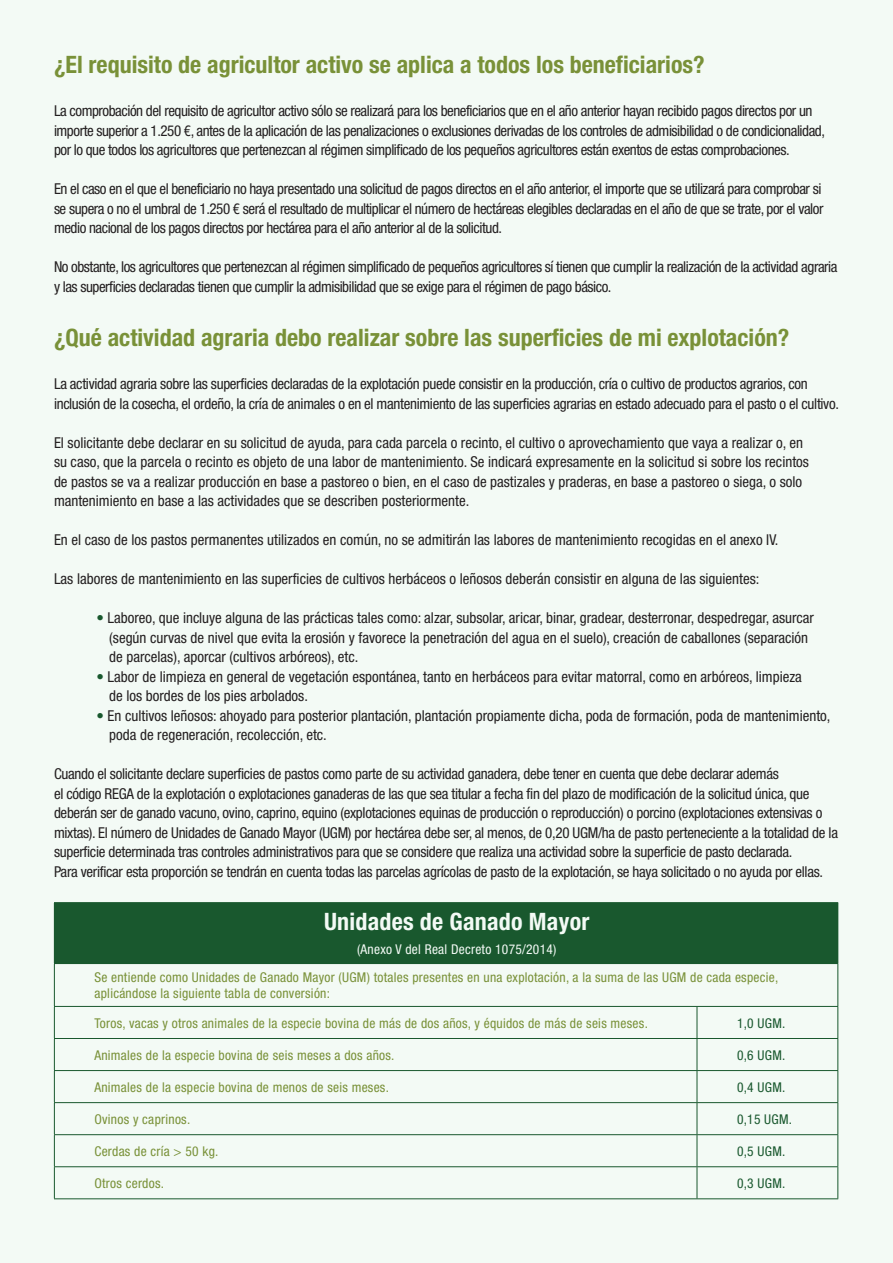
<style>
.page{position:relative;width:893px;height:1263px;background:#f3faf5}
.page>*{position:absolute;margin:0;border:0;box-sizing:border-box;transform-origin:0 0}
.RESPUESTA{font:700 condensed 24px "Helvetica Neue";color:#799138}
.RESPUESTA-2{font:700 condensed 24px "Helvetica Neue";letter-spacing:.01em;color:#f3faf5}
.RESPUESTA-3{font:condensed 15px/19.5px "Helvetica Neue";letter-spacing:-.02em;color:#231f20}
.RESPUESTA-4{font:condensed 15px/19.5px "Helvetica Neue";color:#231f20}
.RESPUESTA-5{font:condensed 13.5px/16.2px "Helvetica Neue";letter-spacing:.02em;color:#799138}
.RESPUESTA-6{font:condensed 13.5px "Helvetica Neue";letter-spacing:.02em;color:#19582e}
.RESPUESTA-7{font:condensed 13.5px "Helvetica Neue";letter-spacing:.02em;color:#f3faf5}
.s1{color:#19582e}
</style>
<div class="page">
<div style="left:54px;top:902px;width:784px;height:61px;background:#19582e"></div>
<hr style="left:54px;top:963px;width:643px;height:1px;background:#19582e">
<hr style="left:54px;top:964px;width:1px;height:42px;background:#19582e">
<hr style="left:697px;top:963px;width:141px;height:1px;background:#19582e">
<hr style="left:837px;top:964px;width:1px;height:42px;background:#19582e">
<hr style="left:54px;top:1006px;width:643px;height:1px;background:#19582e">
<hr style="left:54px;top:1007px;width:1px;height:31px;background:#19582e">
<hr style="left:697px;top:1006px;width:141px;height:1px;background:#19582e">
<hr style="left:697px;top:1007px;width:1px;height:31px;background:#19582e">
<hr style="left:837px;top:1007px;width:1px;height:31px;background:#19582e">
<hr style="left:54px;top:1038px;width:643px;height:1px;background:#19582e">
<hr style="left:54px;top:1039px;width:1px;height:31px;background:#19582e">
<hr style="left:697px;top:1038px;width:141px;height:1px;background:#19582e">
<hr style="left:697px;top:1039px;width:1px;height:31px;background:#19582e">
<hr style="left:837px;top:1039px;width:1px;height:31px;background:#19582e">
<hr style="left:54px;top:1070px;width:643px;height:1px;background:#19582e">
<hr style="left:54px;top:1071px;width:1px;height:31px;background:#19582e">
<hr style="left:697px;top:1070px;width:141px;height:1px;background:#19582e">
<hr style="left:697px;top:1071px;width:1px;height:31px;background:#19582e">
<hr style="left:837px;top:1071px;width:1px;height:31px;background:#19582e">
<hr style="left:54px;top:1102px;width:643px;height:1px;background:#19582e">
<hr style="left:54px;top:1103px;width:1px;height:31px;background:#19582e">
<hr style="left:697px;top:1102px;width:141px;height:1px;background:#19582e">
<hr style="left:697px;top:1103px;width:1px;height:31px;background:#19582e">
<hr style="left:837px;top:1103px;width:1px;height:31px;background:#19582e">
<hr style="left:54px;top:1134px;width:643px;height:1px;background:#19582e">
<hr style="left:54px;top:1135px;width:1px;height:31px;background:#19582e">
<hr style="left:697px;top:1134px;width:141px;height:1px;background:#19582e">
<hr style="left:697px;top:1135px;width:1px;height:31px;background:#19582e">
<hr style="left:837px;top:1135px;width:1px;height:31px;background:#19582e">
<hr style="left:54px;top:1166px;width:643px;height:1px;background:#19582e">
<hr style="left:54px;top:1167px;width:1px;height:31px;background:#19582e">
<hr style="left:697px;top:1166px;width:141px;height:1px;background:#19582e">
<hr style="left:697px;top:1167px;width:1px;height:31px;background:#19582e">
<hr style="left:837px;top:1167px;width:1px;height:31px;background:#19582e">
<hr style="left:54px;top:1198px;width:643px;height:1px;background:#19582e">
<hr style="left:697px;top:1198px;width:141px;height:1px;background:#19582e">
<p class="RESPUESTA" style="left:54px;top:50px;width:652px">¿El requisito de agricultor activo se aplica a todos los beneficiarios?</p>
<p class="RESPUESTA-3" style="left:54px;top:101px;width:772px">La comprobación del requisito de agricultor activo sólo se realizará para los beneficiarios que en el año anterior hayan recibido pagos directos por un importe superior a 1.250 €, antes de la aplicación de las penalizaciones o exclusiones derivadas de los controles de admisibilidad o de condicionalidad, por lo que todos los agricultores que pertenezcan al régimen simplificado de los pequeños agricultores están exentos de estas comprobaciones.</p>
<p class="RESPUESTA-3" style="left:54px;top:179px;width:771px">En el caso en el que el beneficiario no haya presentado una solicitud de pagos directos en el año anterior, el importe que se utilizará para comprobar si se supera o no el umbral de 1.250 € será el resultado de multiplicar el número de hectáreas elegibles declaradas en el año de que se trate, por el valor medio nacional de los pagos directos por hectárea para el año anterior al de la solicitud.</p>
<p class="RESPUESTA-3" style="left:54px;top:257px;width:785px">No obstante, los agricultores que pertenezcan al régimen simplificado de pequeños agricultores sí tienen que cumplir la realización de la actividad agraria y las superficies declaradas tienen que cumplir la admisibilidad que se exige para el régimen de pago básico.</p>
<p class="RESPUESTA" style="left:54px;top:323px;width:737px">¿Qué actividad agraria debo realizar sobre las superficies de mi explotación?</p>
<p class="RESPUESTA-3" style="left:54px;top:374px;width:786px">La actividad agraria sobre las superficies declaradas de la explotación puede consistir en la producción, cría o cultivo de productos agrarios, con inclusión de la cosecha, el ordeño, la cría de animales o en el mantenimiento de las superficies agrarias en estado adecuado para el pasto o el cultivo.</p>
<p class="RESPUESTA-4" style="left:54px;top:432px;width:756px">El solicitante debe declarar en su solicitud de ayuda, para cada parcela o recinto, el cultivo o aprovechamiento que vaya a realizar o, en su caso, que la parcela o recinto es objeto de una labor de mantenimiento. Se indicará expresamente en la solicitud si sobre los recintos de pastos se va a realizar producción en base a pastoreo o bien, en el caso de pastizales y praderas, en base a pastoreo o siega, o solo mantenimiento en base a las actividades que se describen posteriormente.</p>
<p class="RESPUESTA-4" style="left:54px;top:530px;width:726px">En el caso de los pastos permanentes utilizados en común, no se admitirán las labores de mantenimiento recogidas en el anexo IV.</p>
<p class="RESPUESTA-4" style="left:54px;top:569px;width:707px">Las labores de mantenimiento en las superficies de cultivos herbáceos o leñosos deberán consistir en alguna de las siguientes:</p>
<p class="RESPUESTA-4" style="left:109px;top:608px;width:706px;text-indent:-13px"><span class="s1">•</span> Laboreo, que incluye alguna de las prácticas tales como: alzar, subsolar, aricar, binar, gradear, desterronar, despedregar, asurcar (según curvas de nivel que evita la erosión y favorece la penetración del agua en el suelo), creación de caballones (separación de parcelas), aporcar (cultivos arbóreos), etc.</p>
<p class="RESPUESTA-4" style="left:109px;top:666px;width:694px;text-indent:-13px"><span class="s1">•</span> Labor de limpieza en general de vegetación espontánea, tanto en herbáceos para evitar matorral, como en arbóreos, limpieza de los bordes de los pies arbolados.</p>
<p class="RESPUESTA-4" style="left:109px;top:705px;width:723px;text-indent:-13px"><span class="s1">•</span> En cultivos leñosos: ahoyado para posterior plantación, plantación propiamente dicha, poda de formación, poda de mantenimiento, poda de regeneración, recolección, etc.</p>
<p class="RESPUESTA-3" style="left:54px;top:764px;width:726px">Cuando el solicitante declare superficies de pastos como parte de su actividad ganadera, debe tener en cuenta que debe declarar además</p>
<p class="RESPUESTA-3" style="left:54px;top:783px;width:785px">el código REGA de la explotación o explotaciones ganaderas de las que sea titular a fecha fin del plazo de modificación de la solicitud única, que deberán ser de ganado vacuno, ovino, caprino, equino (explotaciones equinas de producción o reproducción) o porcino (explotaciones extensivas o mixtas). El número de Unidades de Ganado Mayor (UGM) por hectárea debe ser, al menos, de 0,20 UGM/ha de pasto perteneciente a la totalidad de la superficie determinada tras controles administrativos para que se considere que realiza una actividad sobre la superficie de pasto declarada.</p>
<p class="RESPUESTA-3" style="left:54px;top:861px;width:771px">Para verificar esta proporción se tendrán en cuenta todas las parcelas agrícolas de pasto de la explotación, se haya solicitado o no ayuda por ellas.</p>
<p class="RESPUESTA-2" style="left:324px;top:907px;width:267px">Unidades de Ganado Mayor</p>
<p class="RESPUESTA-7" style="left:357px;top:942px;width:201px">(Anexo V del Real Decreto 1075/2014)</p>
<p class="RESPUESTA-5" style="left:94px;top:969px;width:685px">Se entiende como Unidades de Ganado Mayor (UGM) totales presentes en una explotación, a la suma de las UGM de cada especie, aplicándose la siguiente tabla de conversión:</p>
<p class="RESPUESTA-5" style="left:94px;top:1015px;width:555px">Toros, vacas y otros animales de la especie bovina de más de dos años, y équidos de más de seis meses.</p>
<p class="RESPUESTA-6" style="left:737px;top:1015px;width:50px">1,0 UGM.</p>
<p class="RESPUESTA-5" style="left:94px;top:1047px;width:302px">Animales de la especie bovina de seis meses a dos años.</p>
<p class="RESPUESTA-6" style="left:737px;top:1047px;width:50px">0,6 UGM.</p>
<p class="RESPUESTA-5" style="left:94px;top:1079px;width:296px">Animales de la especie bovina de menos de seis meses.</p>
<p class="RESPUESTA-6" style="left:737px;top:1079px;width:50px">0,4 UGM.</p>
<p class="RESPUESTA-5" style="left:94px;top:1111px;width:97px">Ovinos y caprinos.</p>
<p class="RESPUESTA-6" style="left:737px;top:1111px;width:57px">0,15 UGM.</p>
<p class="RESPUESTA-5" style="left:94px;top:1143px;width:126px">Cerdas de cría &gt; 50 kg.</p>
<p class="RESPUESTA-6" style="left:737px;top:1143px;width:50px">0,5 UGM.</p>
<p class="RESPUESTA-5" style="left:94px;top:1175px;width:71px">Otros cerdos.</p>
<p class="RESPUESTA-6" style="left:737px;top:1175px;width:50px">0,3 UGM.</p>
</div>
